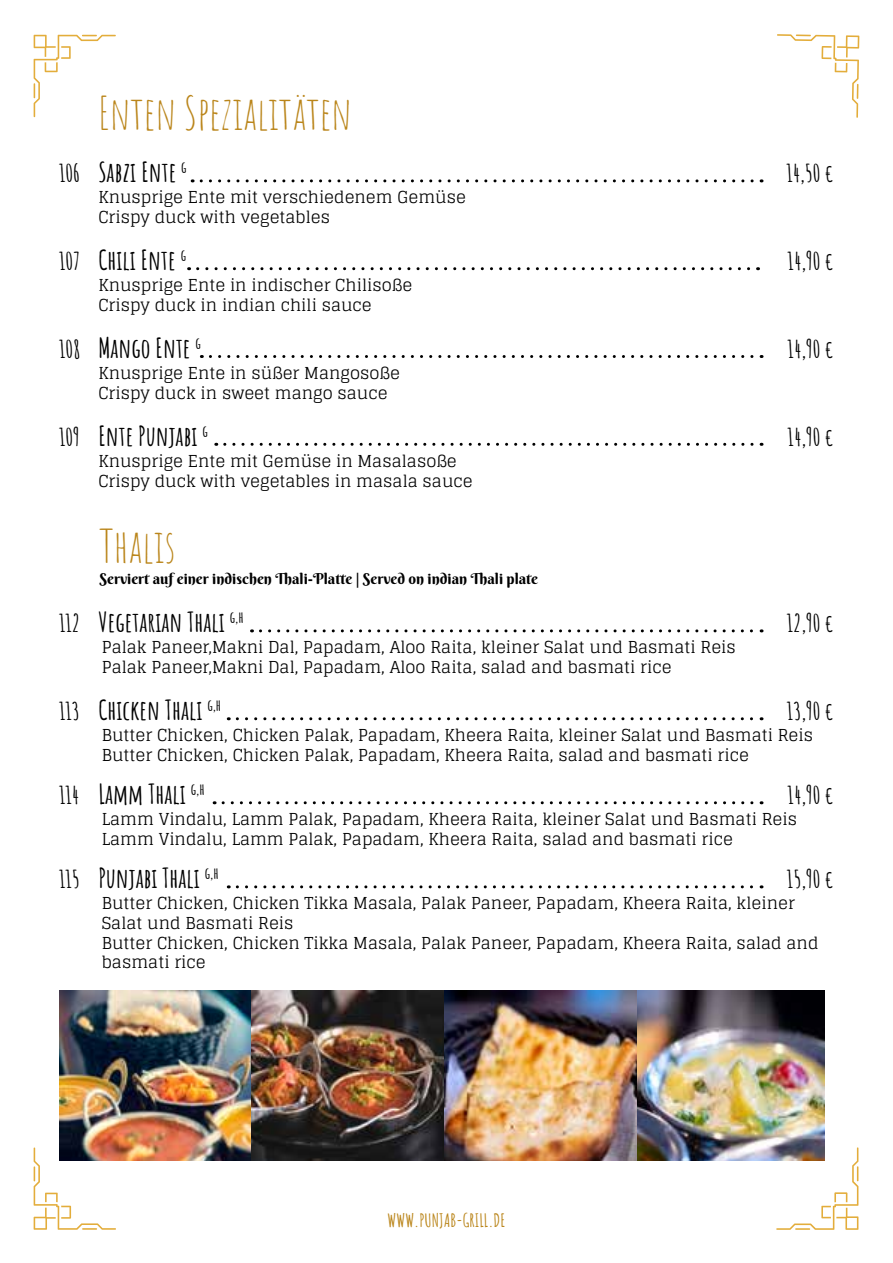
<style>
.page{position:relative;width:893px;height:1263px;background:#fff}
.page>*{position:absolute;margin:0;border:0;box-sizing:border-box;transform-origin:0 0}
.t1{font:45px "Amatic SC";color:#ba851a}
.t2{font:700 27px "Amatic SC";color:#000}
.t3{font:700 24px "Amatic SC";color:#000}
.t4{font:700 18px "Amatic SC";color:#ba851a}
.t5{font:16.5px/19.8px "Glegoo";color:#000}
.t6{font:15px "Berkshire Swash";color:#000}
.s1{font-size:21px}
</style>
<div class="page">
<svg style="left:34px;top:35px;width:82px;height:82px"></svg>
<svg style="left:34px;top:1147px;width:82px;height:83px"></svg>
<svg style="left:776px;top:1147px;width:82px;height:83px"></svg>
<svg style="left:777px;top:34px;width:82px;height:84px"></svg>
<svg style="left:201px;top:179px;width:561px;height:3px"></svg>
<svg style="left:198px;top:267px;width:560px;height:3px"></svg>
<svg style="left:210px;top:355px;width:552px;height:3px"></svg>
<svg style="left:225px;top:443px;width:537px;height:3px"></svg>
<svg style="left:260px;top:629px;width:502px;height:3px"></svg>
<svg style="left:237px;top:717px;width:525px;height:3px"></svg>
<svg style="left:223px;top:801px;width:539px;height:3px"></svg>
<svg style="left:237px;top:885px;width:525px;height:3px"></svg>
<img style="left:59px;top:991px;width:766px;height:170px">
<h1 class="t1" style="left:99px;top:81px;width:255px">Enten Spezialitäten</h1>
<h2 class="t2" style="left:98px;top:152px;width:90px">Sabzi Ente <sup>g</sup></h2>
<h3 class="t3" style="left:59px;top:155px;width:22px">106</h3>
<h3 class="t3" style="left:786px;top:155px;width:49px">14,50 <span class="s1">€</span></h3>
<p class="t5" style="left:98px;top:188px;width:369px">Knusprige Ente mit verschiedenem Gemüse<br>Crispy duck with vegetables</p>
<h2 class="t2" style="left:98px;top:239px;width:89px">Chili Ente <sup>g</sup></h2>
<h3 class="t3" style="left:59px;top:243px;width:23px">107</h3>
<h3 class="t3" style="left:788px;top:243px;width:48px">14,90 <span class="s1">€</span></h3>
<p class="t5" style="left:98px;top:275px;width:315px">Knusprige Ente in indischer Chilisoße<br>Crispy duck in indian chili sauce</p>
<h2 class="t2" style="left:98px;top:327px;width:104px">Mango Ente <sup>g</sup></h2>
<h3 class="t3" style="left:59px;top:331px;width:23px">108</h3>
<h3 class="t3" style="left:788px;top:331px;width:48px">14,90 <span class="s1">€</span></h3>
<p class="t5" style="left:98px;top:363px;width:303px">Knusprige Ente in süßer Mangosoße<br>Crispy duck in sweet mango sauce</p>
<h2 class="t2" style="left:98px;top:415px;width:111px">Ente Punjabi <sup>g</sup></h2>
<h3 class="t3" style="left:59px;top:418px;width:22px">109</h3>
<h3 class="t3" style="left:788px;top:418px;width:48px">14,90 <span class="s1">€</span></h3>
<p class="t5" style="left:98px;top:451px;width:376px">Knusprige Ente mit Gemüse in Masalasoße<br>Crispy duck with vegetables in masala sauce</p>
<h1 class="t1" style="left:99px;top:514px;width:78px">Thalis</h1>
<p class="t6" style="left:99px;top:569px;width:440px">Serviert auf einer indischen Thali-Platte | Served on indian Thali plate</p>
<h2 class="t2" style="left:98px;top:602px;width:147px">Vegetarian Thali <sup>g,h</sup></h2>
<h3 class="t3" style="left:59px;top:605px;width:23px">112</h3>
<h3 class="t3" style="left:787px;top:605px;width:49px">12,90 <span class="s1">€</span></h3>
<p class="t5" style="left:102px;top:637px;width:636px">Palak Paneer,Makni Dal, Papadam, Aloo Raita, kleiner Salat und Basmati Reis<br>Palak Paneer,Makni Dal, Papadam, Aloo Raita, salad and basmati rice</p>
<h2 class="t2" style="left:98px;top:689px;width:124px">Chicken Thali <sup>g,h</sup></h2>
<h3 class="t3" style="left:59px;top:693px;width:22px">113</h3>
<h3 class="t3" style="left:787px;top:693px;width:49px">13,90 <span class="s1">€</span></h3>
<p class="t5" style="left:102px;top:725px;width:713px">Butter Chicken, Chicken Palak, Papadam, Kheera Raita, kleiner Salat und Basmati Reis<br>Butter Chicken, Chicken Palak, Papadam, Kheera Raita, salad and basmati rice</p>
<h2 class="t2" style="left:98px;top:773px;width:108px">Lamm Thali <sup>g,h</sup></h2>
<h3 class="t3" style="left:59px;top:777px;width:22px">114</h3>
<h3 class="t3" style="left:788px;top:777px;width:48px">14,90 <span class="s1">€</span></h3>
<p class="t5" style="left:102px;top:809px;width:697px">Lamm Vindalu, Lamm Palak, Papadam, Kheera Raita, kleiner Salat und Basmati Reis<br>Lamm Vindalu, Lamm Palak, Papadam, Kheera Raita, salad and basmati rice</p>
<h2 class="t2" style="left:98px;top:858px;width:122px">Punjabi Thali <sup>g,h</sup></h2>
<h3 class="t3" style="left:59px;top:861px;width:22px">115</h3>
<h3 class="t3" style="left:787px;top:861px;width:48px">15,90 <span class="s1">€</span></h3>
<p class="t5" style="left:102px;top:893px;width:718px">Butter Chicken, Chicken Tikka Masala, Palak Paneer, Papadam, Kheera Raita, kleiner Salat und Basmati Reis<br>Butter Chicken, Chicken Tikka Masala, Palak Paneer, Papadam, Kheera Raita, salad and basmati rice</p>
<p class="t4" style="left:388px;top:1206px;width:119px">WWW.PUNJAB-GRILL.DE</p>
</div>
